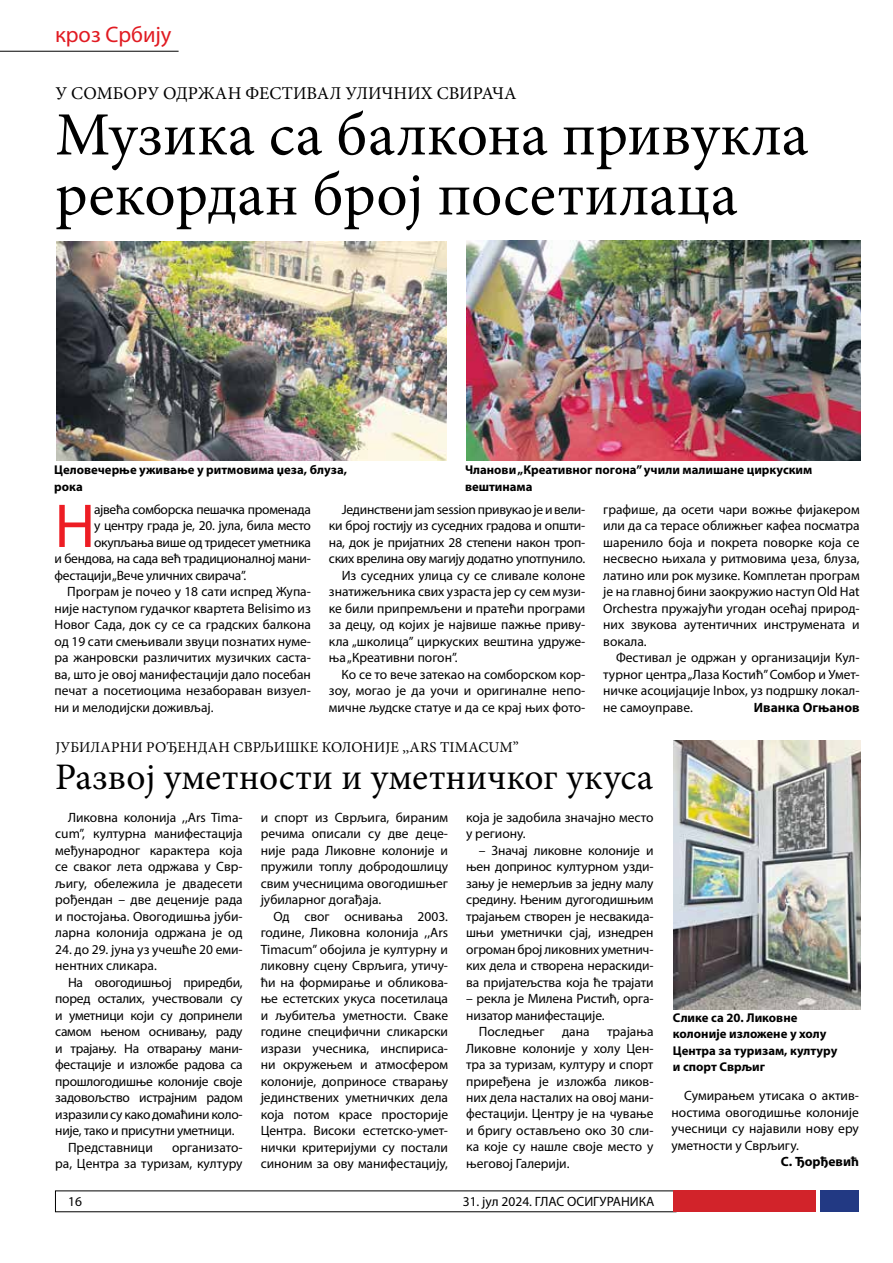
<style>
.page{position:relative;width:893px;height:1263px;background:#fff}
.page>*{position:absolute;margin:0;border:0;box-sizing:border-box;transform-origin:0 0}
.t1{font:62.4px "Myriad Pro";color:#ed1d24}
.t2{font:61.5px/60px "Minion Pro";color:#000}
.t3{font:37.5px "Minion Pro";color:#000}
.t4{font:22.5px "Myriad Pro";color:#e11b22}
.t5{font:18px "Minion Pro";color:#000}
.t6{font:15px "Minion Pro";letter-spacing:.01em;color:#000}
.t7{font:13.5px/16.5px "Myriad Pro";letter-spacing:-.005em;color:#000;text-align:justify}
.t8{font:700 13.5px "Myriad Pro";color:#000}
.t9{font:700 12.75px/16.5px "Myriad Pro";color:#000}
</style>
<div class="page">
<div style="left:821px;top:1191px;width:38px;height:21px;background:#223983"></div>
<div style="left:673px;top:1191px;width:143px;height:21px;background:#d2232a"></div>
<hr style="left:0;top:51px;width:179px;height:1px;background:#000">
<img style="left:56px;top:242px;width:390px;height:218px">
<img style="left:467px;top:240px;width:393px;height:220px">
<img style="left:673px;top:741px;width:187px;height:269px">
<h3 class="t4" style="left:55px;top:21px;width:118px">кроз Србију</h3>
<h3 class="t5" style="left:55px;top:81px;width:463px">У СОМБОРУ ОДРЖАН ФЕСТИВАЛ УЛИЧНИХ СВИРАЧА</h3>
<h2 class="t2" style="left:55px;top:105px;width:755px">Музика са балкона привукла рекордан број посетилаца</h2>
<p class="t9" style="left:54px;top:461px;width:294px">Целовечерње уживање у ритмовима џеза, блуза, рока</p>
<p class="t9" style="left:465px;top:461px;width:349px">Чланови „Креативног погона” учили малишане циркуским вештинама</p>
<h1 class="t1" style="left:55px;top:488px;width:42px">Н</h1>
<p class="t7" style="left:94px;top:501px;width:218px">ајвећа сомборска пешачка променада</p>
<p class="t7" style="left:94px;top:517px;width:218px">у центру града је, 20. јула, била место</p>
<p class="t7" style="left:94px;top:534px;width:218px">окупљања више од тридесет уметника</p>
<p class="t7" style="left:55px;top:550px;width:257px">и бендова, на сада већ традиционалној мани-</p>
<p class="t7" style="left:55px;top:567px;width:193px">фестацији „Вече уличних свирача”.</p>
<p class="t7" style="left:67px;top:583px;width:244px">Програм је почео у 18 сати испред Жупа-</p>
<p class="t7" style="left:55px;top:600px;width:258px">није наступом гудачког квартета Belisimo из</p>
<p class="t7" style="left:55px;top:616px;width:258px">Новог Сада, док су се са градских балкона</p>
<p class="t7" style="left:55px;top:633px;width:257px">од 19 сати смењивали звуци познатих нуме-</p>
<p class="t7" style="left:55px;top:649px;width:257px">ра жанровски различитих музичких саста-</p>
<p class="t7" style="left:55px;top:666px;width:258px">ва, што је овој манифестацији дало посебан</p>
<p class="t7" style="left:55px;top:682px;width:257px">печат а посетиоцима незабораван визуел-</p>
<p class="t7" style="left:55px;top:699px;width:161px">ни и мелодијски доживљај.</p>
<p class="t7" style="left:342px;top:501px;width:244px">Јединствени jam session привукао је и вели-</p>
<p class="t7" style="left:329px;top:517px;width:257px">ки број гостију из суседних градова и општи-</p>
<p class="t7" style="left:329px;top:534px;width:257px">на, док је пријатних 28 степени након троп-</p>
<p class="t7" style="left:329px;top:550px;width:258px">ских врелина ову магију додатно употпунило.</p>
<p class="t7" style="left:342px;top:567px;width:245px">Из суседних улица су се сливале колоне</p>
<p class="t7" style="left:329px;top:583px;width:257px">знатижељника свих узраста јер су сем музи-</p>
<p class="t7" style="left:329px;top:600px;width:258px">ке били припремљени и пратећи програми</p>
<p class="t7" style="left:329px;top:616px;width:257px">за децу, од којих је највише пажње приву-</p>
<p class="t7" style="left:329px;top:633px;width:257px">кла „школица” циркуских вештина удруже-</p>
<p class="t7" style="left:329px;top:649px;width:130px">ња „Креативни погон”.</p>
<p class="t7" style="left:342px;top:666px;width:244px">Ко се то вече затекао на сомборском кор-</p>
<p class="t7" style="left:329px;top:682px;width:257px">зоу, могао је да уочи и оригиналне непо-</p>
<p class="t7" style="left:329px;top:699px;width:257px">мичне људске статуе и да се крај њих фото-</p>
<p class="t7" style="left:603px;top:501px;width:258px">графише, да осети чари вожње фијакером или да са терасе оближњег кафеа посматра шаренило боја и покрета поворке која се несвесно њихала у ритмовима џеза, блуза, латино или рок музике. Комплетан програм је на главној бини заокружио наступ Old Hat Orchestra пружајући угодан осећај природ&shy;них звукова аутентичних инструмената и вокала.</p>
<p class="t7" style="left:603px;top:649px;width:257px;text-indent:13px">Фестивал је одржан у организацији Кул&shy;турног центра „Лаза Костић” Сомбор и Умет&shy;ничке асоцијације Inbox, уз подршку локал&shy;не самоуправе.</p>
<p class="t8" style="left:754px;top:698px;width:107px">Иванка Огњанов</p>
<p class="t6" style="left:55px;top:737px;width:465px">ЈУБИЛАРНИ РОЂЕНДАН СВРЉИШКЕ КОЛОНИЈЕ ,,ARS TIMACUM”</p>
<h3 class="t3" style="left:55px;top:752px;width:599px">Развој уметности и уметничког укуса</h3>
<p class="t7" style="left:55px;top:809px;width:189px;text-indent:13px">Ликовна колонија ,,Ars Tima&shy;cum”, културна манифестација међународног карактера која се сваког лета одржава у Свр&shy;љигу, обележила је двадесети рођендан – две деценије рада и постојања. Овогодишња јуби&shy;ларна колонија одржана је од</p>
<p class="t7" style="left:55px;top:941px;width:188px">24. до 29. јуна уз учешће 20 еми&shy;нентних сликара.</p>
<p class="t7" style="left:68px;top:974px;width:176px">На овогодишњој приредби,</p>
<p class="t7" style="left:55px;top:990px;width:189px">поред осталих, учествовали су</p>
<p class="t7" style="left:55px;top:1007px;width:189px">и уметници који су допринели</p>
<p class="t7" style="left:55px;top:1023px;width:189px">самом њеном оснивању, раду</p>
<p class="t7" style="left:55px;top:1040px;width:188px">и трајању. На отварању мани-</p>
<p class="t7" style="left:55px;top:1056px;width:189px">фестације и изложбе радова са</p>
<p class="t7" style="left:55px;top:1073px;width:189px">прошлогодишње колоније своје</p>
<p class="t7" style="left:55px;top:1089px;width:189px">задовољство истрајним радом</p>
<p class="t7" style="left:55px;top:1106px;width:188px">изразили су како домаћини коло-</p>
<p class="t7" style="left:55px;top:1122px;width:181px">није, тако и присутни уметници.</p>
<p class="t7" style="left:68px;top:1138px;width:86px">Представници</p>
<p class="t7" style="left:55px;top:1138px;width:189px;text-align:right">организато-<br>ра, Центра за туризам, културу</p>
<p class="t7" style="left:261px;top:808px;width:189px">и спорт из Сврљига, бираним речима описали су две деце&shy;није рада Ликовне колоније и пружили топлу добродошлицу свим учесницима овогодишњег јубиларног догађаја.</p>
<p class="t7" style="left:261px;top:907px;width:189px;text-indent:13px">Од свог оснивања 2003. године, Ликовна колонија ,,Ars Timacum” обојила је културну и ликовну сцену Сврљига, утичу&shy;ћи на формирање и обликова&shy;ње естетских укуса посетилаца и љубитеља уметности. Сваке године специфични сликарски изрази учесника, инспириса&shy;ни окружењем и атмосфером колоније, доприносе стварању јединствених уметничких дела која потом красе просторије Центра. Високи естетско-умет&shy;нички критеријуми су постали синоним за ову манифестацију,</p>
<p class="t7" style="left:466px;top:808px;width:189px">која је задобила значајно место у региону.</p>
<p class="t7" style="left:466px;top:841px;width:189px;text-indent:13px">– Значај ликовне колоније и њен допринос културном узди&shy;зању је немерљив за једну малу средину. Њеним дугогодишњим трајањем створен је несвакида&shy;шњи уметнички сјај, изнедрен огроман број ликовних уметнич&shy;ких дела и створена нераскиди&shy;ва пријатељства која ће трајати</p>
<p class="t7" style="left:466px;top:990px;width:188px">– рекла је Милена Ристић, орга-</p>
<p class="t7" style="left:466px;top:1006px;width:140px">низатор манифестације.</p>
<p class="t7" style="left:479px;top:1023px;width:67px">Последњег</p>
<p class="t7" style="left:562px;top:1023px;width:29px">дана</p>
<p class="t7" style="left:466px;top:1023px;width:189px;text-indent:141px">трајања Ликовне колоније у холу Цен&shy;тра за туризам, културу и спорт приређена је изложба ликов&shy;них дела насталих на овој мани&shy;фестацији. Центру је на чување и бригу остављено око 30 сли&shy;ка које су нашле своје место у његовој Галерији.</p>
<p class="t7" style="left:68px;top:1193px;width:15px">16</p>
<p class="t7" style="left:463px;top:1193px;width:193px">31. јул 2024. ГЛАС ОСИГУРАНИКА</p>
<p class="t9" style="left:673px;top:1009px;width:166px">Слике са 20. Ликовне колоније изложене у холу<br>Центра за туризам, културу и спорт Сврљиг</p>
<p class="t7" style="left:671px;top:1087px;width:189px;text-indent:13px">Сумирањем утисака о актив&shy;ностима овогодишње колоније учесници су најавили нову еру уметности у Сврљигу.</p>
<p class="t8" style="left:781px;top:1153px;width:80px">С. Ђорђевић</p>
</div>
